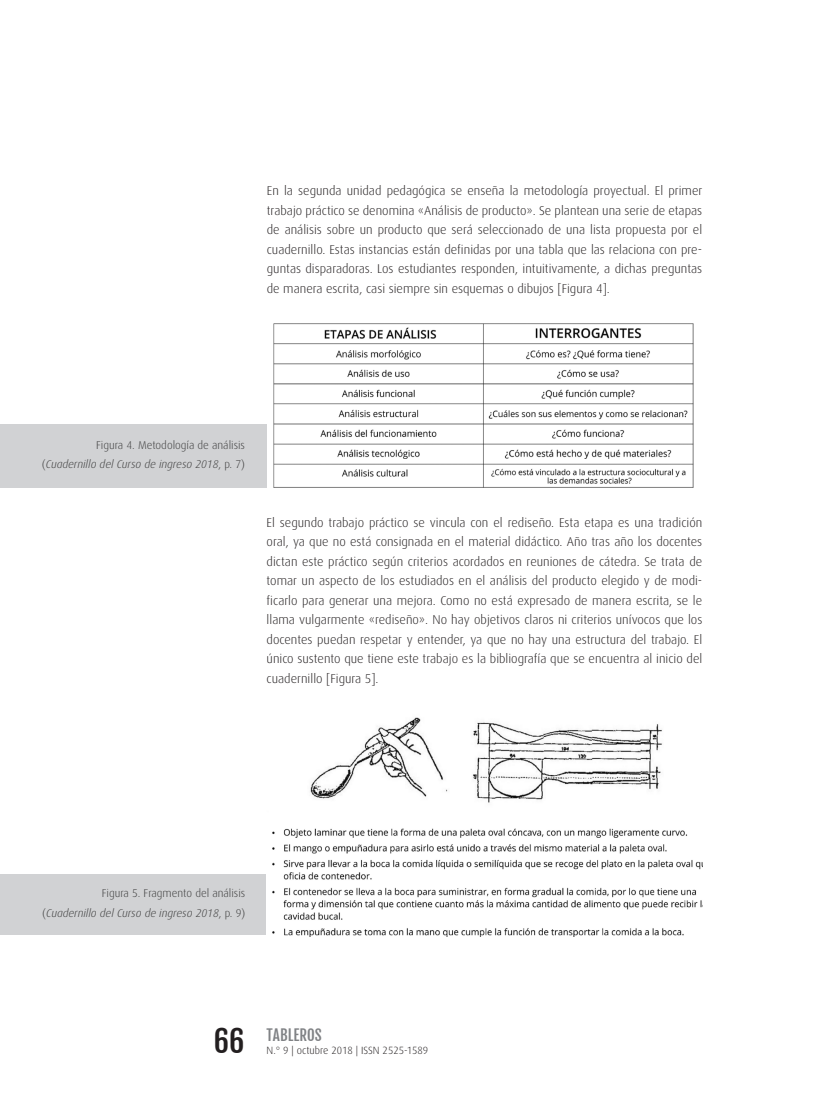
<style>
.page{position:relative;width:830px;height:1106px;background:#fff}
.page>*{position:absolute;margin:0;border:0;box-sizing:border-box;transform-origin:0 0}
.t1{font:15px "Fjalla One";color:#808285}
.Tableros7-texto{font:300 12.75px/19.5px "Dax";color:#231f20;text-align:justify}
.Tableros7-Epigrafe{font:italic 300 11.25px "Dax";color:#3a3a3a}
.Tableros7-Epigrafe-2{font:300 11.25px "Dax";color:#3a3a3a}
.t2{font:300 10.5px "Dax";color:#231f20}
.s1{font-style:normal}
.s2{font-size:30px;color:#231f20}
</style>
<div class="page">
<div style="left:0;top:874px;width:266px;height:60px;background:#d1d2d4"></div>
<img style="left:266px;top:323px;width:428px;height:165px">
<div style="left:0;top:424px;width:266px;height:64px;background:#d1d2d4"></div>
<img style="left:272px;top:717px;width:430px;height:219px">
<p class="Tableros7-texto" style="left:267px;top:181px;width:437px">En la segunda unidad pedagógica se enseña la metodología proyectual. El primer trabajo práctico se denomina «Análisis de producto». Se plantean una serie de etapas de análisis sobre un producto que será seleccionado de una lista propuesta por el cuadernillo. Estas instancias están definidas por una tabla que las relaciona con pre&shy;guntas disparadoras. Los estudiantes responden, intuitivamente, a dichas preguntas de manera escrita, casi siempre sin esquemas o dibujos [Figura 4].</p>
<p class="Tableros7-Epigrafe-2" style="left:96px;top:438px;width:150px">Figura 4. Metodología de análisis</p>
<p class="Tableros7-Epigrafe" style="left:42px;top:458px;width:204px"><span class="s1">(</span>Cuadernillo del Curso de ingreso 2018<span class="s1">, p. 7)</span></p>
<p class="Tableros7-texto" style="left:266px;top:512px;width:437px">El segundo trabajo práctico se vincula con el rediseño. Esta etapa es una tradición oral, ya que no está consignada en el material didáctico. Año tras año los docentes dictan este práctico según criterios acordados en reuniones de cátedra. Se trata de tomar un aspecto de los estudiados en el análisis del producto elegido y de modi&shy;ficarlo para generar una mejora. Como no está expresado de manera escrita, se le llama vulgarmente «rediseño». No hay objetivos claros ni criterios unívocos que los docentes puedan respetar y entender, ya que no hay una estructura del trabajo. El único sustento que tiene este trabajo es la bibliografía que se encuentra al inicio del cuadernillo [Figura 5].</p>
<p class="Tableros7-Epigrafe-2" style="left:102px;top:887px;width:145px">Figura 5. Fragmento del análisis</p>
<p class="Tableros7-Epigrafe" style="left:42px;top:906px;width:204px"><span class="s1">(</span>Cuadernillo del Curso de ingreso 2018<span class="s1">, p. 9)</span></p>
<p class="t1" style="left:213px;top:1026px;width:110px"><span class="s2">66</span> TABLEROS</p>
<p class="t2" style="left:266px;top:1044px;width:163px">N.° 9 | octubre 2018 | ISSN 2525-1589</p>
</div>
